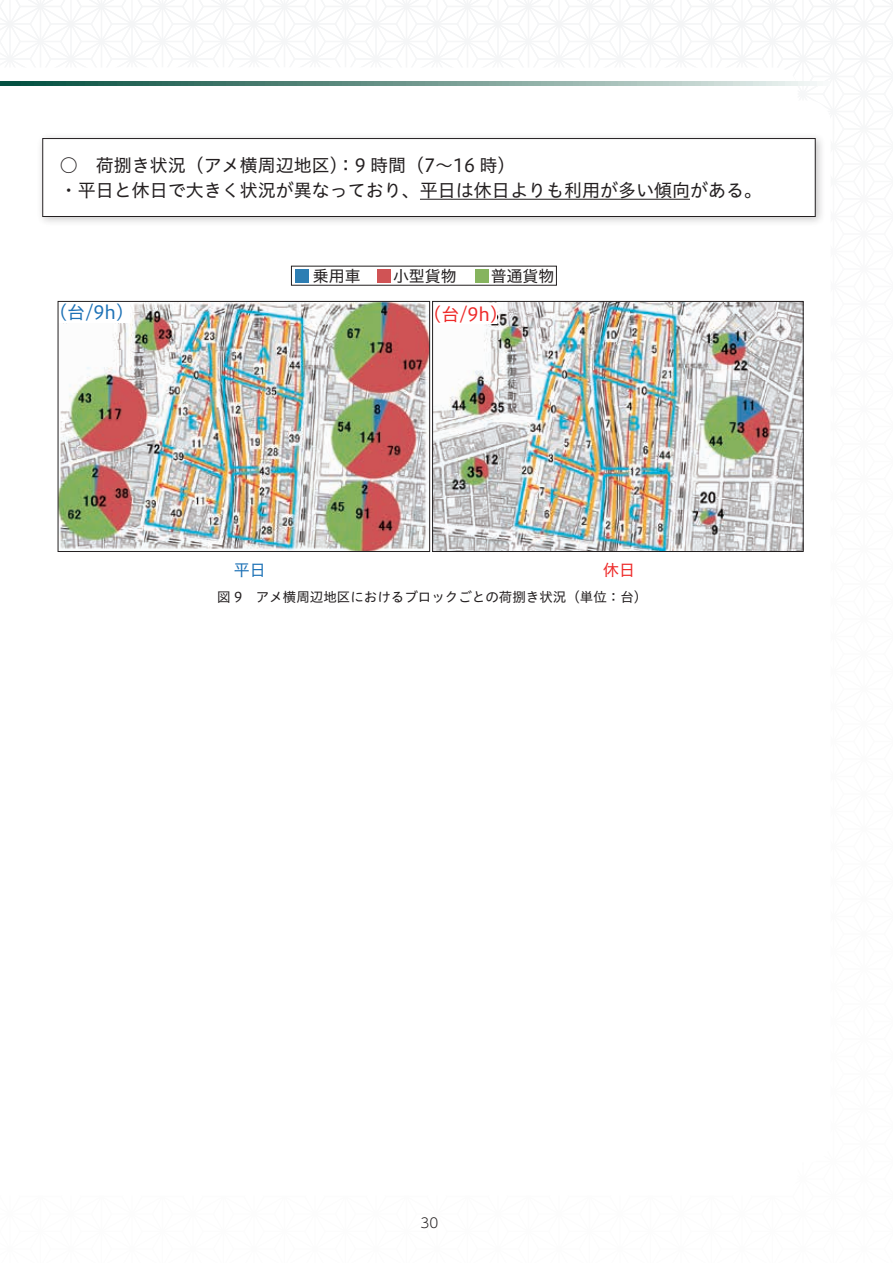
<style>
.page{position:relative;width:893px;height:1263px;background:#fff}
.page>*{position:absolute;margin:0;border:0;box-sizing:border-box;transform-origin:0 0}
.t1{font:18px/25.5px "Hiragino UD Sans Std N W4";color:#231f20}
.t2{font:18px "Hiragino UD Sans Std N W4";color:#1c71b6}
.t3{font:18px "Hiragino UD Sans Std N W4";color:#ee2a29}
.t4{font:15.9px "Hiragino UD Sans Std N W4";color:#231f20}
.t5{font:15.9px "Hiragino UD Sans Std N W4";color:#1c71b6}
.t6{font:15.9px "Hiragino UD Sans Std N W4";color:#ee2a29}
.t7{font:13.5px "Hiragino UD Sans Std N W4";color:#231f20}
.t8{font:300 13.5px "UD Shin Go Pro";color:#231f20}
</style>
<div class="page">
<div style="left:36px;top:132px;width:790px;height:95px;background:#231f20;opacity:.25"></div>
<div style="left:43px;top:139px;width:772px;height:77px;background:#fff"></div>
<hr style="left:420px;top:199px;width:270px;height:1px;background:#231f20">
<div style="left:43px;top:138px;width:772px;height:79px;border:1px solid #231f20"></div>
<svg style="left:0;top:81px;width:817px;height:5px;background:#719a90"></svg>
<img style="left:60px;top:303px;width:368px;height:247px">
<img style="left:434px;top:303px;width:367px;height:247px">
<div style="left:54px;top:302px;width:75px;height:21px;background:#fff"></div>
<div style="left:433px;top:303px;width:64px;height:21px;background:#fff"></div>
<div style="left:377px;top:269px;width:13px;height:14px;background:#d05355"></div>
<div style="left:296px;top:269px;width:13px;height:14px;background:#2d7eb3"></div>
<div style="left:475px;top:269px;width:14px;height:14px;background:#86b45e"></div>
<div style="left:432px;top:301px;width:371px;height:251px;border:1px solid #231f20"></div>
<div style="left:58px;top:301px;width:372px;height:251px;border:1px solid #231f20"></div>
<p class="t1" style="left:60px;top:151px;width:703px">○　荷捌き状況（アメ横周辺地区）：9 時間（7～16 時）<br>・平日と休日で大きく状況が異なっており、平日は休日よりも利用が多い傾向がある。</p>
<p class="t4" style="left:313px;top:264px;width:49px">乗用車</p>
<p class="t4" style="left:393px;top:264px;width:65px">小型貨物</p>
<p class="t4" style="left:491px;top:264px;width:65px">普通貨物</p>
<p class="t2" style="left:49px;top:299px;width:87px">（台/9h）</p>
<p class="t3" style="left:423px;top:300px;width:87px">（台/9h）</p>
<p class="t5" style="left:234px;top:558px;width:33px">平日</p>
<p class="t6" style="left:603px;top:558px;width:33px">休日</p>
<p class="t7" style="left:217px;top:586px;width:432px">図 9　アメ横周辺地区におけるブロックごとの荷捌き状況（単位：台）</p>
<p class="t8" style="left:421px;top:1212px;width:19px">30</p>
</div>
